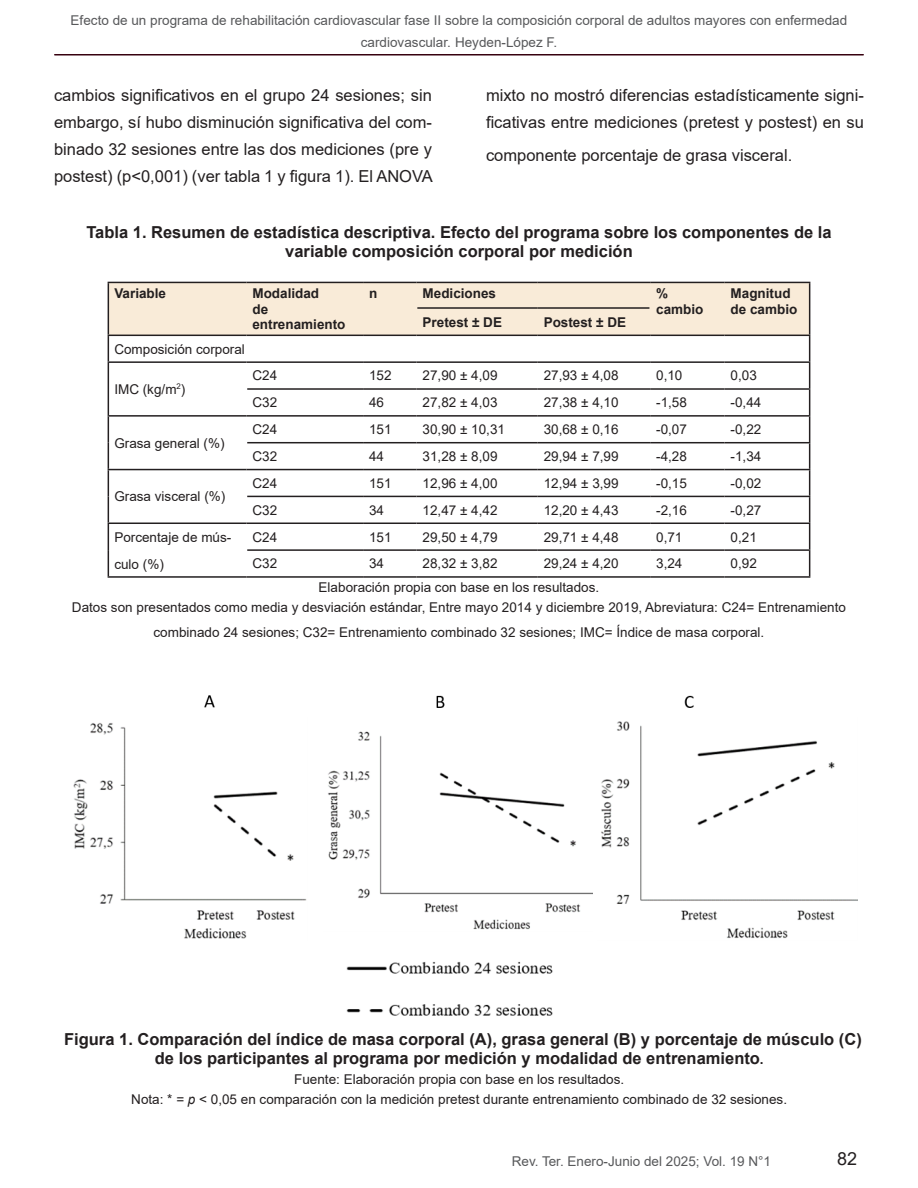
<style>
.page{position:relative;width:918px;height:1188px;background:#fff}
.page>*{position:absolute;margin:0;border:0;box-sizing:border-box;transform-origin:0 0}
.t1{font:18px "Arial";color:#231f20}
.t2{font:16.5px/27px "Arial";color:#231f20;text-align:justify}
.Títulos_de_tablas_y_figuras{font:700 16.5px/19px "Arial";color:#231f20;text-align:center}
.Fuente{font:13.5px/27px "Arial";color:#231f20}
.t3{font:13.5px/21.6px "Arial";color:#57585a;text-align:center}
.t4{font:700 13.5px/15.5px "Arial";color:#231f20}
.s1{font-size:13.5px}
.s2{font-style:italic}
</style>
<div class="page">
<hr style="left:55px;top:54px;width:808px;height:2px;background:#36010f">
<svg style="left:108px;top:282px;width:702px;height:294px"></svg>
<hr style="left:108px;top:576px;width:138px;height:2px;background:#231f20">
<hr style="left:246px;top:576px;width:117px;height:2px;background:#231f20">
<hr style="left:363px;top:576px;width:54px;height:2px;background:#231f20">
<hr style="left:417px;top:576px;width:121px;height:2px;background:#231f20">
<hr style="left:538px;top:576px;width:112px;height:2px;background:#231f20">
<hr style="left:650px;top:576px;width:75px;height:2px;background:#231f20">
<hr style="left:725px;top:576px;width:85px;height:2px;background:#231f20">
<img style="left:204px;top:695px;width:490px;height:13px">
<img style="left:73px;top:723px;width:234px;height:216px">
<img style="left:328px;top:731px;width:265px;height:199px">
<img style="left:601px;top:721px;width:257px;height:217px">
<img style="left:346px;top:961px;width:207px;height:55px">
<p class="t3" style="left:71px;top:9px;width:778px">Efecto de un programa de rehabilitación cardiovascular fase II sobre la composición corporal de adultos mayores con enfermedad cardiovascular. Heyden-López F.</p>
<p class="t2" style="left:54px;top:82px;width:380px">cambios significativos en el grupo 24 sesiones; sin embargo, sí hubo disminución significativa del com&shy;binado 32 sesiones entre las dos mediciones (pre y postest) (p&lt;0,001) (ver tabla 1 y figura 1). El ANOVA</p>
<p class="t2" style="left:486px;top:82px;width:379px">mixto no mostró diferencias estadísticamente signi&shy;ficativas entre mediciones (pretest y postest) en su</p>
<p class="t2" style="left:486px;top:142px;width:308px">componente porcentaje de grasa visceral.</p>
<p class="Títulos_de_tablas_y_figuras" style="left:86px;top:223px;width:747px">Tabla 1. Resumen de estadística descriptiva. Efecto del programa sobre los componentes de la variable composición corporal por medición</p>
<p class="t4" style="left:114px;top:286px;width:53px">Variable</p>
<p class="t4" style="left:252px;top:286px;width:68px">Modalidad</p>
<p class="t4" style="left:252px;top:301px;width:95px">de entrenamiento</p>
<p class="t4" style="left:369px;top:286px;width:10px">n</p>
<p class="t4" style="left:423px;top:286px;width:75px">Mediciones</p>
<p class="t4" style="left:656px;top:286px;width:49px">% cambio</p>
<p class="t4" style="left:731px;top:286px;width:68px">Magnitud de cambio</p>
<p class="t4" style="left:423px;top:314px;width:81px">Pretest ± DE</p>
<p class="t4" style="left:544px;top:314px;width:84px">Postest ± DE</p>
<p class="Fuente" style="left:114px;top:335px;width:132px">Composición corporal</p>
<p class="Fuente" style="left:114px;top:376px;width:73px">IMC (kg/m<sup>2</sup>)</p>
<p class="Fuente" style="left:114px;top:429px;width:112px">Grasa general (%)</p>
<p class="Fuente" style="left:114px;top:483px;width:113px">Grasa visceral (%)</p>
<p class="Fuente" style="left:252px;top:362px;width:26px">C24</p>
<p class="Fuente" style="left:369px;top:362px;width:24px">152</p>
<p class="Fuente" style="left:423px;top:362px;width:76px">27,90 ± 4,09</p>
<p class="Fuente" style="left:544px;top:362px;width:76px">27,93 ± 4,08</p>
<p class="Fuente" style="left:656px;top:362px;width:28px">0,10</p>
<p class="Fuente" style="left:731px;top:362px;width:28px">0,03</p>
<p class="Fuente" style="left:252px;top:389px;width:26px">C32</p>
<p class="Fuente" style="left:369px;top:389px;width:17px">46</p>
<p class="Fuente" style="left:423px;top:389px;width:76px">27,82 ± 4,03</p>
<p class="Fuente" style="left:544px;top:389px;width:76px">27,38 ± 4,10</p>
<p class="Fuente" style="left:656px;top:389px;width:32px">-1,58</p>
<p class="Fuente" style="left:731px;top:389px;width:32px">-0,44</p>
<p class="Fuente" style="left:252px;top:416px;width:26px">C24</p>
<p class="Fuente" style="left:369px;top:416px;width:24px">151</p>
<p class="Fuente" style="left:423px;top:416px;width:84px">30,90 ± 10,31</p>
<p class="Fuente" style="left:544px;top:416px;width:76px">30,68 ± 0,16</p>
<p class="Fuente" style="left:656px;top:416px;width:32px">-0,07</p>
<p class="Fuente" style="left:731px;top:416px;width:32px">-0,22</p>
<p class="Fuente" style="left:252px;top:443px;width:26px">C32</p>
<p class="Fuente" style="left:369px;top:443px;width:17px">44</p>
<p class="Fuente" style="left:423px;top:443px;width:76px">31,28 ± 8,09</p>
<p class="Fuente" style="left:544px;top:443px;width:76px">29,94 ± 7,99</p>
<p class="Fuente" style="left:656px;top:443px;width:32px">-4,28</p>
<p class="Fuente" style="left:731px;top:443px;width:32px">-1,34</p>
<p class="Fuente" style="left:252px;top:470px;width:26px">C24</p>
<p class="Fuente" style="left:369px;top:470px;width:24px">151</p>
<p class="Fuente" style="left:423px;top:470px;width:76px">12,96 ± 4,00</p>
<p class="Fuente" style="left:544px;top:470px;width:76px">12,94 ± 3,99</p>
<p class="Fuente" style="left:656px;top:470px;width:32px">-0,15</p>
<p class="Fuente" style="left:731px;top:470px;width:32px">-0,02</p>
<p class="Fuente" style="left:252px;top:496px;width:26px">C32</p>
<p class="Fuente" style="left:369px;top:496px;width:17px">34</p>
<p class="Fuente" style="left:423px;top:496px;width:76px">12,47 ± 4,42</p>
<p class="Fuente" style="left:544px;top:496px;width:76px">12,20 ± 4,43</p>
<p class="Fuente" style="left:656px;top:496px;width:32px">-2,16</p>
<p class="Fuente" style="left:731px;top:496px;width:32px">-0,27</p>
<p class="Fuente" style="left:114px;top:523px;width:119px">Porcentaje de mús&shy;culo (%)</p>
<p class="Fuente" style="left:252px;top:523px;width:26px">C24</p>
<p class="Fuente" style="left:369px;top:523px;width:24px">151</p>
<p class="Fuente" style="left:423px;top:523px;width:76px">29,50 ± 4,79</p>
<p class="Fuente" style="left:544px;top:523px;width:76px">29,71 ± 4,48</p>
<p class="Fuente" style="left:656px;top:523px;width:28px">0,71</p>
<p class="Fuente" style="left:731px;top:523px;width:28px">0,21</p>
<p class="Fuente" style="left:252px;top:550px;width:26px">C32</p>
<p class="Fuente" style="left:369px;top:550px;width:17px">34</p>
<p class="Fuente" style="left:423px;top:550px;width:76px">28,32 ± 3,82</p>
<p class="Fuente" style="left:544px;top:550px;width:76px">29,24 ± 4,20</p>
<p class="Fuente" style="left:656px;top:550px;width:28px">3,24</p>
<p class="Fuente" style="left:731px;top:550px;width:28px">0,92</p>
<p class="Fuente" style="left:319px;top:574px;width:282px">Elaboración propia con base en los resultados.</p>
<p class="Fuente" style="left:72px;top:595px;width:776px;line-height:24.8px;text-align:center">Datos son presentados como media y desviación estándar, Entre mayo 2014 y diciembre 2019, Abreviatura: C24= Entrenamiento combinado 24 sesiones; C32= Entrenamiento combinado 32 sesiones; IMC= Índice de masa corporal.</p>
<p class="Títulos_de_tablas_y_figuras" style="left:64px;top:1030px;width:799px">Figura 1. Comparación del índice de masa corporal (A), grasa general (B) y porcentaje de músculo (C) de los participantes al programa por medición y modalidad de entrenamiento<span class="s1">.</span></p>
<p class="Fuente" style="left:294px;top:1066px;width:332px">Fuente: Elaboración propia con base en los resultados.</p>
<p class="Fuente" style="left:131px;top:1086px;width:657px">Nota: * = <span class="s2">p</span> &lt; 0,05 en comparación con la medición pretest durante entrenamiento combinado de 32 sesiones.</p>
<p class="t3" style="left:512px;top:1151px;width:261px">Rev. Ter. Enero-Junio del 2025; Vol. 19 N°1</p>
<h1 class="t1" style="left:837px;top:1147px;width:22px">82</h1>
</div>
